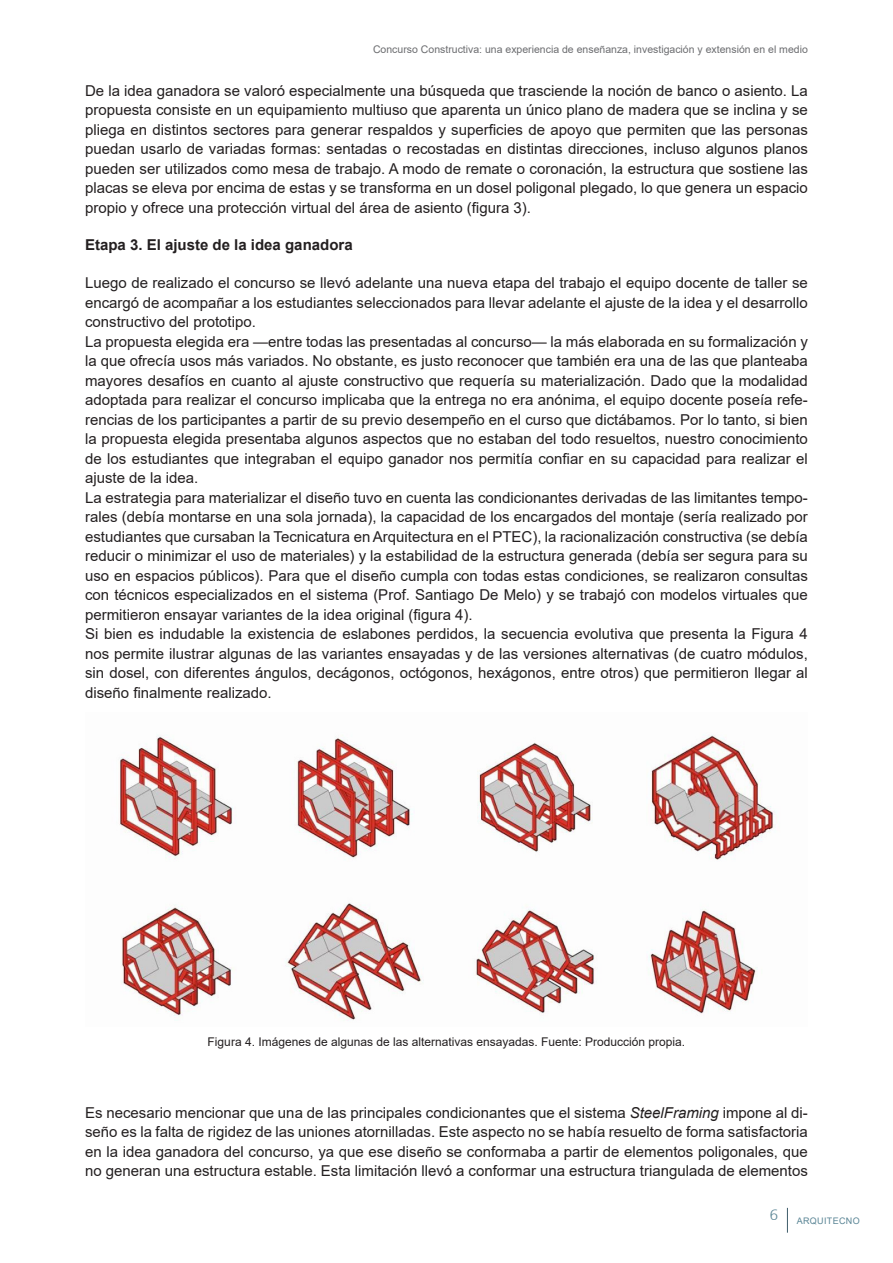
<style>
.page{position:relative;width:893px;height:1263px;background:#fff}
.page>*{position:absolute;margin:0;border:0;box-sizing:border-box;transform-origin:0 0}
.texto{font:15px/19.5px "Arial";color:#231f20;text-align:justify}
.titulo_2-contenido{font:700 15px "Arial";color:#231f20}
.epigrafe{font:12px "Arial";color:#231f20}
.t1{font:10.5px "Arial";color:#6c6d70}
.t2{font:9px "Arial";letter-spacing:.035em;color:#5a8595}
.s1{font-style:italic}
</style>
<div class="page">
<svg style="left:787px;top:1208px;width:1px;height:25px"></svg>
<img style="left:119px;top:734px;width:655px;height:286px">
<p class="t1" style="left:373px;top:42px;width:436px">Concurso Constructiva: una experiencia de enseñanza, investigación y extensión en el medio</p>
<p class="texto" style="left:85px;top:81px;width:724px">De la idea ganadora se valoró especialmente una búsqueda que trasciende la noción de banco o asiento. La propuesta consiste en un equipamiento multiuso que aparenta un único plano de madera que se inclina y se pliega en distintos sectores para generar respaldos y superficies de apoyo que permiten que las personas puedan usarlo de variadas formas: sentadas o recostadas en distintas direcciones, incluso algunos planos pueden ser utilizados como mesa de trabajo. A modo de remate o coronación, la estructura que sostiene las placas se eleva por encima de estas y se transforma en un dosel poligonal plegado, lo que genera un espacio propio y ofrece una protección virtual del área de asiento (figura 3).</p>
<p class="titulo_2-contenido" style="left:85px;top:235px;width:269px">Etapa 3. El ajuste de la idea ganadora</p>
<p class="texto" style="left:85px;top:273px;width:724px">Luego de realizado el concurso se llevó adelante una nueva etapa del trabajo el equipo docente de taller se encargó de acompañar a los estudiantes seleccionados para llevar adelante el ajuste de la idea y el desarrollo constructivo del prototipo.</p>
<p class="texto" style="left:85px;top:331px;width:724px">La propuesta elegida era —entre todas las presentadas al concurso— la más elaborada en su formalización y la que ofrecía usos más variados. No obstante, es justo reconocer que también era una de las que planteaba mayores desafíos en cuanto al ajuste constructivo que requería su materialización. Dado que la modalidad adoptada para realizar el concurso implicaba que la entrega no era anónima, el equipo docente poseía refe&shy;rencias de los participantes a partir de su previo desempeño en el curso que dictábamos. Por lo tanto, si bien la propuesta elegida presentaba algunos aspectos que no estaban del todo resueltos, nuestro conocimiento de los estudiantes que integraban el equipo ganador nos permitía confiar en su capacidad para realizar el ajuste de la idea.</p>
<p class="texto" style="left:85px;top:487px;width:724px">La estrategia para materializar el diseño tuvo en cuenta las condicionantes derivadas de las limitantes tempo&shy;rales (debía montarse en una sola jornada), la capacidad de los encargados del montaje (sería realizado por estudiantes que cursaban la Tecnicatura en Arquitectura en el PTEC), la racionalización constructiva (se debía reducir o minimizar el uso de materiales) y la estabilidad de la estructura generada (debía ser segura para su uso en espacios públicos). Para que el diseño cumpla con todas estas condiciones, se realizaron consultas con técnicos especializados en el sistema (Prof. Santiago De Melo) y se trabajó con modelos virtuales que permitieron ensayar variantes de la idea original (figura 4).</p>
<p class="texto" style="left:85px;top:624px;width:724px">Si bien es indudable la existencia de eslabones perdidos, la secuencia evolutiva que presenta la Figura 4 nos permite ilustrar algunas de las variantes ensayadas y de las versiones alternativas (de cuatro módulos, sin dosel, con diferentes ángulos, decágonos, octógonos, hexágonos, entre otros) que permitieron llegar al diseño finalmente realizado.</p>
<p class="epigrafe" style="left:208px;top:1033px;width:479px">Figura 4. Imágenes de algunas de las alternativas ensayadas. Fuente: Producción propia.</p>
<p class="texto" style="left:85px;top:1102px;width:724px">Es necesario mencionar que una de las principales condicionantes que el sistema <span class="s1">SteelFraming</span> impone al di&shy;seño es la falta de rigidez de las uniones atornilladas. Este aspecto no se había resuelto de forma satisfactoria en la idea ganadora del concurso, ya que ese diseño se conformaba a partir de elementos poligonales, que no generan una estructura estable. Esta limitación llevó a conformar una estructura triangulada de elementos</p>
<p class="t2" style="left:770px;top:1214px;width:91px"><sup>6</sup> ARQUITECNO</p>
</div>
